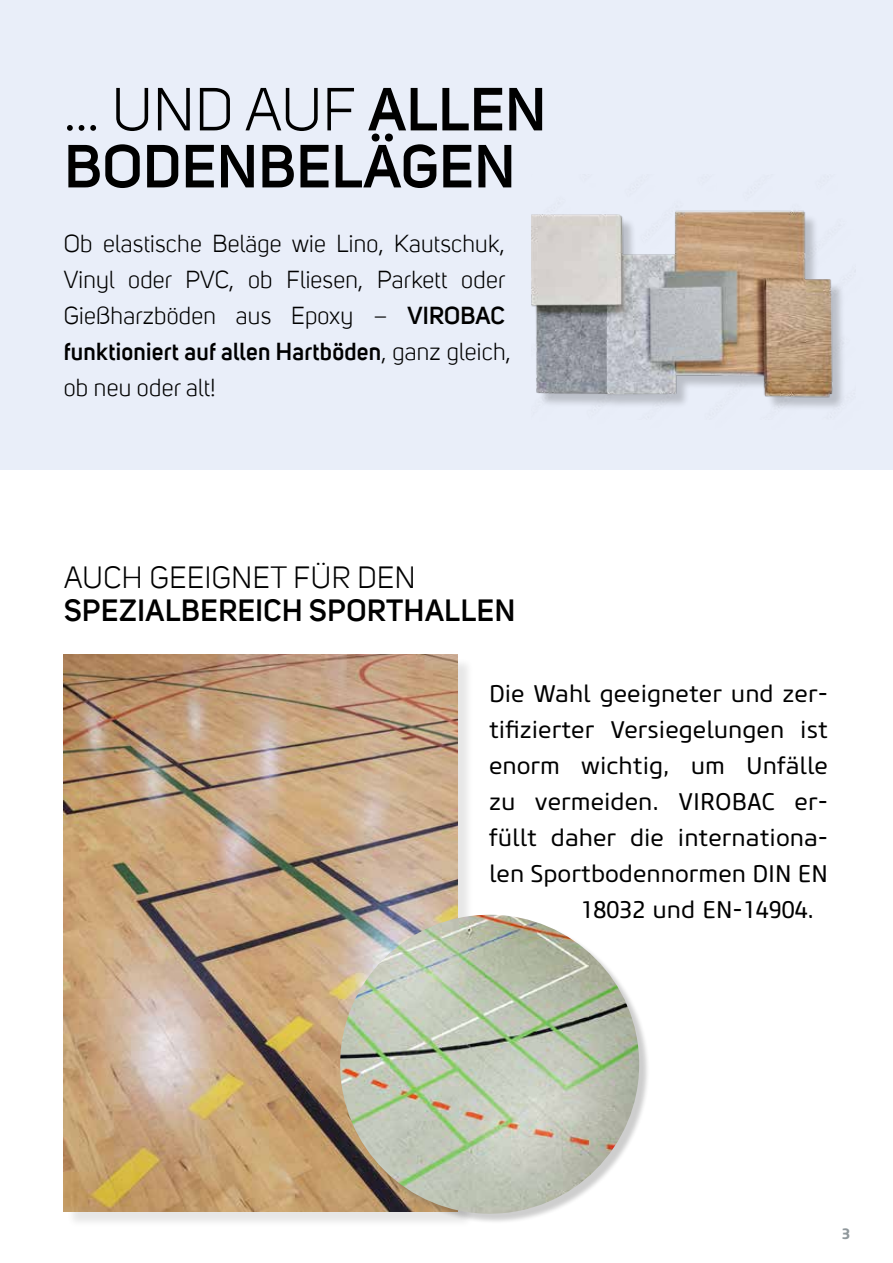
<style>
.page{position:relative;width:893px;height:1263px;background:#fff}
.page>*{position:absolute;margin:0;border:0;box-sizing:border-box;transform-origin:0 0}
.t1{font:600 60px/57px "Uni Sans";letter-spacing:.01em;color:#000}
.t2{font:600 30px "Uni Sans";letter-spacing:.02em;color:#000}
.t3{font:30px "Uni Sans";letter-spacing:.02em;color:#000}
.t4{font:24px "Core Sans M45";color:#000}
.t5{font:24px/36px "Uni Sans";letter-spacing:.01em;color:#000}
.t6{font:700 15px "Core Sans M65";color:#90989c}
.s1{font-weight:400}
.s2{font-weight:600}
</style>
<div class="page">
<div style="left:0;top:0;width:893px;height:469px;background:#e9eef9"></div>
<img style="left:531px;top:210px;width:313px;height:198px">
<div style="left:66px;top:657px;width:408px;height:571px;background:#000;opacity:.1"></div>
<img style="left:64px;top:655px;width:393px;height:556px">
<div style="left:341px;top:916px;width:309px;height:308px;background:#000;opacity:.2"></div>
<img style="left:340px;top:915px;width:299px;height:299px;border-radius:149px">
<h1 class="t1" style="left:64px;top:81px;width:484px"><span class="s1">... UND AUF</span> ALLEN<br>BODENBELÄGEN</h1>
<p class="t5" style="left:64px;top:226px;width:448px">Ob elastische Beläge wie Lino, Kautschuk, Vinyl oder PVC, ob Fliesen, Parkett oder Gießharzböden aus Epoxy – <span class="s2">VIROBAC funktioniert auf allen Hartböden</span>, ganz gleich, ob neu oder alt!</p>
<p class="t3" style="left:64px;top:560px;width:353px">AUCH GEEIGNET FÜR DEN</p>
<p class="t2" style="left:64px;top:592px;width:453px">SPEZIALBEREICH SPORTHALLEN</p>
<p class="t4" style="left:489px;top:679px;width:340px">Die Wahl geeigneter und zer-</p>
<p class="t4" style="left:489px;top:715px;width:340px">tifizierter Versiegelungen ist</p>
<p class="t4" style="left:489px;top:751px;width:340px">enorm wichtig, um Unfälle</p>
<p class="t4" style="left:489px;top:787px;width:340px">zu vermeiden. VIROBAC er-</p>
<p class="t4" style="left:489px;top:823px;width:341px">füllt daher die internationa-</p>
<p class="t4" style="left:489px;top:859px;width:340px">len Sportbodennormen DIN EN</p>
<p class="t4" style="left:580px;top:895px;width:235px">18032 und EN-14904.</p>
<p class="t6" style="left:842px;top:1224px;width:10px">3</p>
</div>
